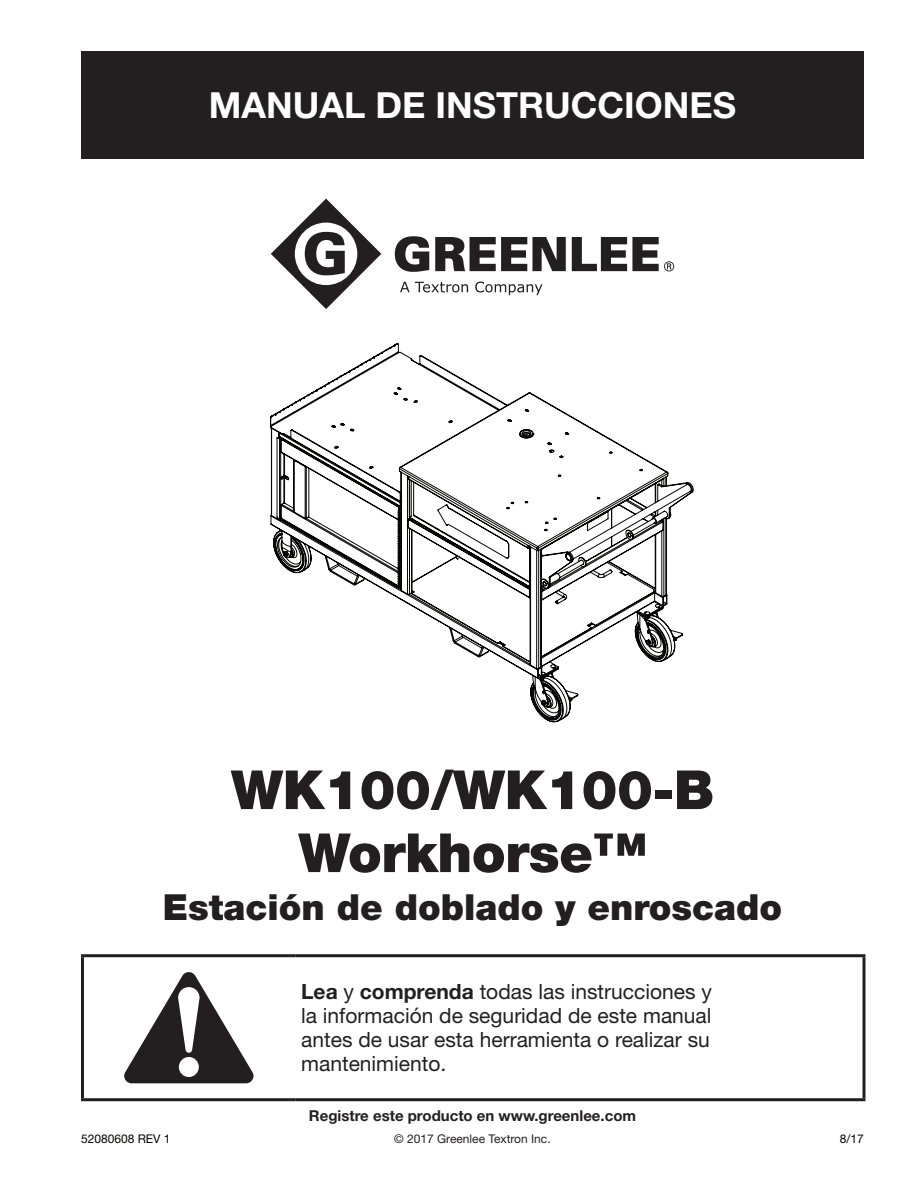
<style>
.page{position:relative;width:918px;height:1188px;background:#fff}
.page>*{position:absolute;margin:0;border:0;box-sizing:border-box;transform-origin:0 0}
.t1{font:900 54px/63px "Helvetica Neue LT Std";letter-spacing:-.01em;color:#231f20;text-align:center}
.Title_Sub{font:900 36px "Helvetica Neue LT Std";color:#231f20}
.t2{font:700 36px "Helvetica Neue LT Std";color:#fff}
.Warning_page_1{font:21px/24px "Helvetica Neue LT Std";color:#231f20;text-align:justify}
.Subsubhead_C{font:700 15px "Helvetica Neue LT Std";color:#231f20}
.t3{font:12px "Helvetica Neue LT Std";color:#231f20}
.t4{font:12px "Helvetica Neue LT Std";color:#040503}
.s1{font-weight:700}
</style>
<div class="page">
<div style="left:81px;top:51px;width:783px;height:108px;background:#231f20"></div>
<svg style="left:271px;top:199px;width:110px;height:110px"></svg>
<svg style="left:435px;top:237px;width:131px;height:34px"></svg>
<svg style="left:572px;top:237px;width:102px;height:34px"></svg>
<svg style="left:395px;top:236px;width:34px;height:36px"></svg>
<svg style="left:400px;top:282px;width:68px;height:10px"></svg>
<svg style="left:475px;top:282px;width:67px;height:13px"></svg>
<hr style="left:295px;top:954px;width:570px;height:3px;background:#231f20">
<svg style="left:862px;top:957px;width:4px;height:141px"></svg>
<hr style="left:295px;top:1098px;width:570px;height:3px;background:#231f20">
<hr style="left:81px;top:954px;width:214px;height:3px;background:#231f20">
<hr style="left:81px;top:957px;width:3px;height:141px;background:#231f20">
<hr style="left:81px;top:1098px;width:214px;height:3px;background:#231f20">
<svg style="left:124px;top:972px;width:130px;height:111px"></svg>
<svg style="left:270px;top:343px;width:424px;height:379px"></svg>
<p class="t2" style="left:209px;top:83px;width:529px">MANUAL DE INSTRUCCIONES</p>
<p class="t1" style="left:231px;top:758px;width:484px">WK100/WK100-B<br>Workhorse™</p>
<p class="Title_Sub" style="left:163px;top:886px;width:621px">Estación de doblado y enroscado</p>
<p class="Warning_page_1" style="left:301px;top:979px;width:412px"><span class="s1">Lea</span> y <span class="s1">comprenda</span> todas las instrucciones y la información de seguridad de este manual antes de usar esta herramienta o realizar su mantenimiento.</p>
<p class="Subsubhead_C" style="left:309px;top:1106px;width:329px">Registre este producto en www.greenlee.com</p>
<p class="t4" style="left:81px;top:1131px;width:91px">52080608 REV 1</p>
<p class="t3" style="left:394px;top:1131px;width:158px">© 2017 Greenlee Textron Inc.</p>
<p class="t4" style="left:840px;top:1131px;width:26px">8/17</p>
</div>
